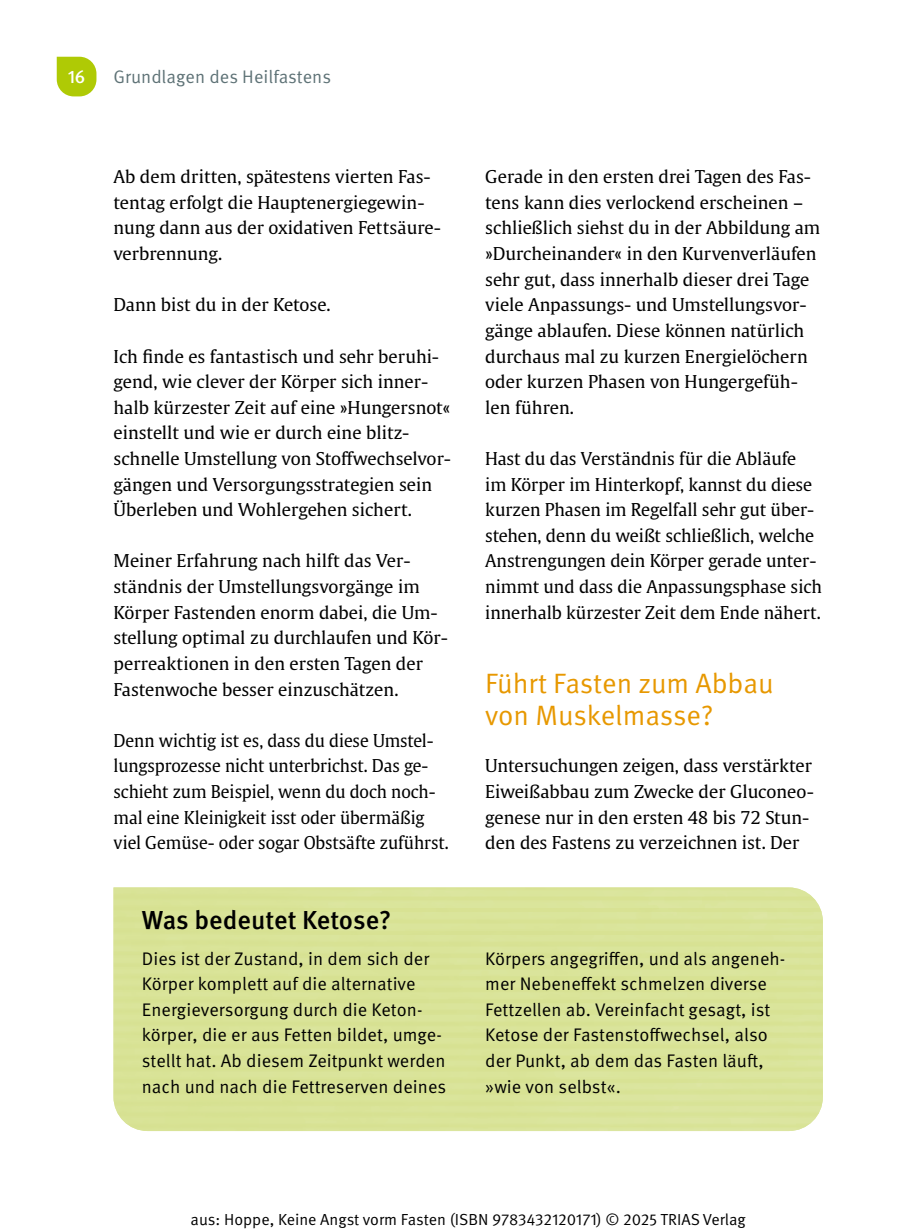
<style>
.page{position:relative;width:908px;height:1231px;background:#fff}
.page>*{position:absolute;margin:0;border:0;box-sizing:border-box;transform-origin:0 0}
.t1{font:28px/32px "Meta Pro Norm";letter-spacing:-.005em;color:#e79800}
.t2{font:500 26px "Meta Pro";color:#000}
.t3{font:18.2px/25.6px "Meta Pro Norm";letter-spacing:.005em;color:#000}
.t4{font:18.2px "Meta Pro Norm";letter-spacing:.005em;color:#5e7276}
.t5{font:500 18.2px "Meta Pro";color:#fff}
.t6{font:17.6px/25.6px "Thieme Gulliver 2011";color:#000}
.t7{font:17.6px/25.6px "Thieme Gulliver 2011";color:#000;scale:.95 1}
.t8{font:16px "Meta Pro Norm";color:#000}
</style>
<div class="page">
<svg style="left:57px;top:57px;width:39px;height:39px;background:#b7cf1e"></svg>
<p class="t5" style="left:68px;top:62px;width:19px">16</p>
<p class="t4" style="left:113px;top:63px;width:219px">Grundlagen des Heilfastens</p>
<p class="t6" style="left:113px;top:163px;width:329px">Ab dem dritten, spätestens vierten Fas&shy;tentag erfolgt die Hauptenergiegewin&shy;nung dann aus der oxidativen Fettsäure&shy;verbrennung.</p>
<p class="t6" style="left:113px;top:291px;width:218px">Dann bist du in der Ketose.</p>
<p class="t6" style="left:113px;top:342px;width:339px">Ich finde es fantastisch und sehr beruhi&shy;gend, wie clever der Körper sich inner&shy;halb kürzester Zeit auf eine »Hungersnot« einstellt und wie er durch eine blitz&shy;schnelle Umstellung von Stoffwechselvor&shy;gängen und Versorgungsstrategien sein Überleben und Wohlergehen sichert.</p>
<p class="t6" style="left:113px;top:547px;width:336px">Meiner Erfahrung nach hilft das Ver&shy;ständnis der Umstellungsvorgänge im Körper Fastenden enorm dabei, die Um&shy;stellung optimal zu durchlaufen und Kör&shy;perreaktionen in den ersten Tagen der Fastenwoche besser einzuschätzen.</p>
<p class="t7" style="left:113px;top:726px;width:354px">Denn wichtig ist es, dass du diese Umstel&shy;lungsprozesse nicht unterbrichst. Das ge&shy;schieht zum Beispiel, wenn du doch noch&shy;mal eine Kleinigkeit isst oder übermäßig viel Gemüse- oder sogar Obstsäfte zuführst.</p>
<p class="t6" style="left:485px;top:163px;width:336px">Gerade in den ersten drei Tagen des Fas&shy;tens kann dies verlockend erscheinen – schließlich siehst du in der Abbildung am »Durcheinander« in den Kurvenverläufen sehr gut, dass innerhalb dieser drei Tage viele Anpassungs- und Umstellungsvor&shy;gänge ablaufen. Diese können natürlich durchaus mal zu kurzen Energielöchern oder kurzen Phasen von Hungergefüh&shy;len führen.</p>
<p class="t6" style="left:485px;top:445px;width:338px">Hast du das Verständnis für die Abläufe<br>im Körper im Hinterkopf, kannst du diese kurzen Phasen im Regelfall sehr gut über&shy;stehen, denn du weißt schließlich, welche Anstrengungen dein Körper gerade unter&shy;nimmt und dass die Anpassungsphase sich innerhalb kürzester Zeit dem Ende nähert.</p>
<h1 class="t1" style="left:485px;top:665px;width:290px">Führt Fasten zum Abbau von Muskelmasse?</h1>
<p class="t6" style="left:485px;top:752px;width:330px">Untersuchungen zeigen, dass verstärkter Eiweißabbau zum Zwecke der Gluconeo&shy;genese nur in den ersten 48 bis 72 Stun&shy;den des Fastens zu verzeichnen ist. Der</p>
<h2 class="t2" style="left:142px;top:899px;width:251px">Was bedeutet Ketose?</h2>
<p class="t3" style="left:142px;top:944px;width:306px">Dies ist der Zustand, in dem sich der Körper komplett auf die alternative Energieversorgung durch die Keton&shy;körper, die er aus Fetten bildet, umge&shy;stellt hat. Ab diesem Zeitpunkt werden nach und nach die Fettreserven deines</p>
<p class="t3" style="left:485px;top:944px;width:301px">Körpers angegriffen, und als angeneh&shy;mer Nebeneffekt schmelzen diverse Fettzellen ab. Vereinfacht gesagt, ist Ketose der Fastenstoffwechsel, also der Punkt, ab dem das Fasten läuft, »wie von selbst«.</p>
<p class="t8" style="left:190px;top:1207px;width:556px">aus: Hoppe, Keine Angst vorm Fasten (ISBN 9783432120171) © 2025 TRIAS Verlag</p>
</div>
